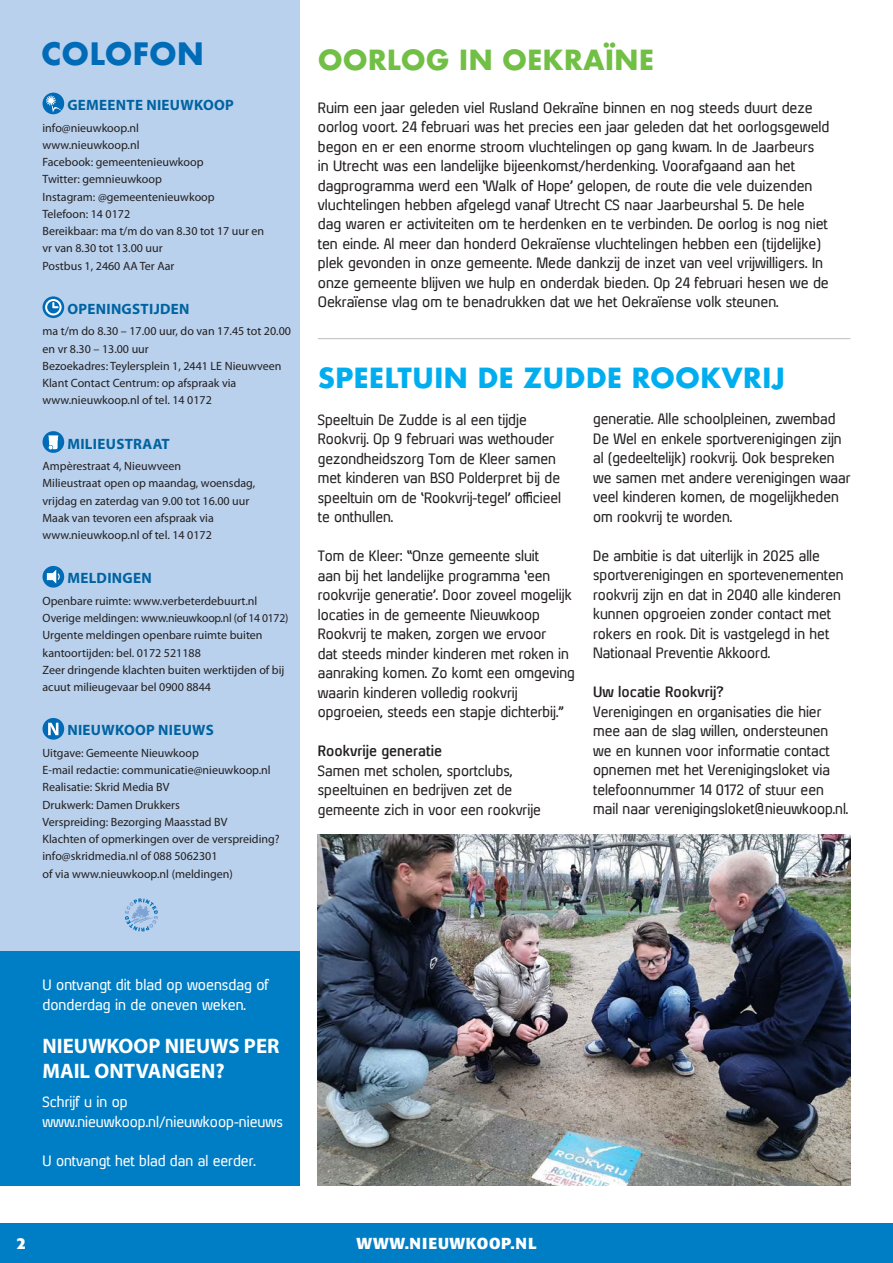
<style>
.page{position:relative;width:893px;height:1263px;background:#fff}
.page>*{position:absolute;margin:0;border:0;box-sizing:border-box;transform-origin:0 0}
.t1{font:700 30px "Futura";color:#006bb6}
.t2{font:700 27px "Futura";color:#00aeef}
.t3{font:700 27px "Futura";color:#71bf44}
.t4{font:700 21px/25.2px "Myriad Pro";color:#fff}
.t5{font:700 15.75px "Formata";letter-spacing:.05em;color:#fff}
.t6{font:700 15px "Myriad Pro";letter-spacing:.02em;color:#0063a1}
.t7{font:14.25px/19.5px "Xenu";color:#231f20}
.t8{font:14.25px/19.5px "Xenu";color:#fff}
.t9{font:700 14.25px "Xenu";color:#231f20}
.t10{font:12px/17.2px "Myriad Pro";color:#231f20}
</style>
<div class="page">
<div style="left:0;top:0;width:300px;height:951px;background:#b9d1ec"></div>
<div style="left:43px;top:93px;width:21px;height:21px;background:#006bb6;border-radius:50%"></div>
<svg style="left:46px;top:96px;width:18px;height:17px"></svg>
<svg style="left:43px;top:296px;width:21px;height:22px"></svg>
<svg style="left:45px;top:299px;width:17px;height:16px"></svg>
<div style="left:43px;top:431px;width:21px;height:22px;background:#006bb6;border-radius:50%"></div>
<svg style="left:48px;top:435px;width:10px;height:14px"></svg>
<div style="left:43px;top:566px;width:21px;height:22px;background:#006bb6;border-radius:50%"></div>
<svg style="left:47px;top:569px;width:13px;height:15px"></svg>
<svg style="left:43px;top:718px;width:21px;height:22px"></svg>
<svg style="left:48px;top:723px;width:10px;height:12px"></svg>
<svg style="left:125px;top:898px;width:33px;height:33px"></svg>
<div style="left:0;top:951px;width:300px;height:234px;background:#007ec5"></div>
<hr style="left:318px;top:338px;width:532px;height:1px;background:#bcbdc0">
<img style="left:318px;top:834px;width:532px;height:351px">
<div style="left:0;top:1224px;width:893px;height:39px;background:#007ec5"></div>
<h1 class="t1" style="left:41px;top:32px;width:164px">COLOFON</h1>
<p class="t6" style="left:67px;top:95px;width:168px">GEMEENTE NIEUWKOOP</p>
<p class="t10" style="left:43px;top:119px;width:223px">info@nieuwkoop.nl<br>www.nieuwkoop.nl<br>Facebook: gemeentenieuwkoop<br>Twitter: gemnieuwkoop<br>Instagram: @gemeentenieuwkoop<br>Telefoon: 14 0172<br>Bereikbaar: ma t/m do van 8.30 tot 17 uur en vr van 8.30 tot 13.00 uur<br>Postbus 1, 2460 AA Ter Aar</p>
<p class="t6" style="left:67px;top:299px;width:124px">OPENINGSTIJDEN</p>
<p class="t10" style="left:43px;top:322px;width:250px">ma t/m do 8.30 – 17.00 uur, do van 17.45 tot 20.00 en vr 8.30 – 13.00 uur<br>Bezoekadres: Teylersplein 1, 2441 LE Nieuwveen Klant Contact Centrum: op afspraak via www.nieuwkoop.nl of tel. 14 0172</p>
<p class="t6" style="left:67px;top:434px;width:104px">MILIEUSTRAAT</p>
<p class="t10" style="left:43px;top:457px;width:214px">Ampèrestraat 4, Nieuwveen<br>Milieustraat open op maandag, woensdag, vrijdag en zaterdag van 9.00 tot 16.00 uur Maak van tevoren een afspraak via www.nieuwkoop.nl of tel. 14 0172</p>
<p class="t6" style="left:67px;top:568px;width:86px">MELDINGEN</p>
<p class="t10" style="left:43px;top:592px;width:247px">Openbare ruimte: www.verbeterdebuurt.nl Overige meldingen: www.nieuwkoop.nl (of 14 0172)<br>Urgente meldingen openbare ruimte buiten kantoortijden: bel. 0172 521188<br>Zeer dringende klachten buiten werktijden of bij acuut milieugevaar bel 0900 8844</p>
<p class="t6" style="left:67px;top:720px;width:148px">NIEUWKOOP NIEUWS</p>
<p class="t10" style="left:43px;top:744px;width:239px">Uitgave: Gemeente Nieuwkoop<br>E-mail redactie: communicatie@nieuwkoop.nl Realisatie: Skrid Media BV<br>Drukwerk: Damen Drukkers<br>Verspreiding: Bezorging Maasstad BV<br>Klachten of opmerkingen over de verspreiding? info@skridmedia.nl of 088 5062301<br>of via www.nieuwkoop.nl (meldingen)</p>
<h2 class="t3" style="left:318px;top:40px;width:338px">OORLOG IN OEKRAÏNE</h2>
<p class="t7" style="left:318px;top:97px;width:513px">Ruim een jaar geleden viel Rusland Oekraïne binnen en nog steeds duurt deze oorlog voort. 24 februari was het precies een jaar geleden dat het oorlogsgeweld begon en er een enorme stroom vluchtelingen op gang kwam. In de Jaarbeurs<br>in Utrecht was een landelijke bijeenkomst/herdenking. Voorafgaand aan het dagprogramma werd een ‘Walk of Hope’ gelopen, de route die vele duizenden vluchtelingen hebben afgelegd vanaf Utrecht CS naar Jaarbeurshal 5. De hele dag waren er activiteiten om te herdenken en te verbinden. De oorlog is nog niet ten einde. Al meer dan honderd Oekraïense vluchtelingen hebben een (tijdelijke) plek gevonden in onze gemeente. Mede dankzij de inzet van veel vrijwilligers. In onze gemeente blijven we hulp en onderdak bieden. Op 24 februari hesen we de Oekraïense vlag om te benadrukken dat we het Oekraïense volk steunen.</p>
<h2 class="t2" style="left:318px;top:359px;width:469px">SPEELTUIN DE ZUDDE ROOKVRIJ</h2>
<p class="t7" style="left:318px;top:409px;width:245px">Speeltuin De Zudde is al een tijdje Rookvrij. Op 9 februari was wethouder gezondheidszorg Tom de Kleer samen met kinderen van BSO Polderpret bij de speeltuin om de ‘Rookvrij-tegel’ officieel te onthullen.</p>
<p class="t7" style="left:318px;top:546px;width:258px">Tom de Kleer: “Onze gemeente sluit<br>aan bij het landelijke programma ‘een rookvrije generatie’. Door zoveel mogelijk locaties in de gemeente Nieuwkoop Rookvrij te maken, zorgen we ervoor<br>dat steeds minder kinderen met roken in aanraking komen. Zo komt een omgeving waarin kinderen volledig rookvrij opgroeien, steeds een stapje dichterbij.”</p>
<p class="t9" style="left:318px;top:742px;width:126px">Rookvrije generatie</p>
<p class="t7" style="left:318px;top:760px;width:225px">Samen met scholen, sportclubs, speeltuinen en bedrijven zet de gemeente zich in voor een rookvrije</p>
<p class="t7" style="left:593px;top:409px;width:259px">generatie. Alle schoolpleinen, zwembad De Wel en enkele sportverenigingen zijn al (gedeeltelijk) rookvrij. Ook bespreken we samen met andere verenigingen waar veel kinderen komen, de mogelijkheden om rookvrij te worden.</p>
<p class="t7" style="left:593px;top:546px;width:252px">De ambitie is dat uiterlijk in 2025 alle sportverenigingen en sportevenementen rookvrij zijn en dat in 2040 alle kinderen kunnen opgroeien zonder contact met rokers en rook. Dit is vastgelegd in het Nationaal Preventie Akkoord.</p>
<p class="t9" style="left:593px;top:683px;width:132px">Uw locatie Rookvrij?</p>
<p class="t7" style="left:593px;top:702px;width:257px">Verenigingen en organisaties die hier mee aan de slag willen, ondersteunen we en kunnen voor informatie contact opnemen met het Verenigingsloket via telefoonnummer 14 0172 of stuur een mail naar verenigingsloket@nieuwkoop.nl.</p>
<p class="t8" style="left:43px;top:975px;width:228px">U ontvangt dit blad op woensdag of donderdag in de oneven weken.</p>
<h3 class="t4" style="left:43px;top:1032px;width:238px">NIEUWKOOP NIEUWS PER<br>MAIL ONTVANGEN?</h3>
<p class="t8" style="left:43px;top:1092px;width:242px">Schrijf u in op www.nieuwkoop.nl/nieuwkoop-nieuws</p>
<p class="t8" style="left:43px;top:1150px;width:215px">U ontvangt het blad dan al eerder.</p>
<p class="t5" style="left:17px;top:1233px;width:11px">2</p>
<p class="t5" style="left:356px;top:1233px;width:182px">WWW.NIEUWKOOP.NL</p>
</div>
